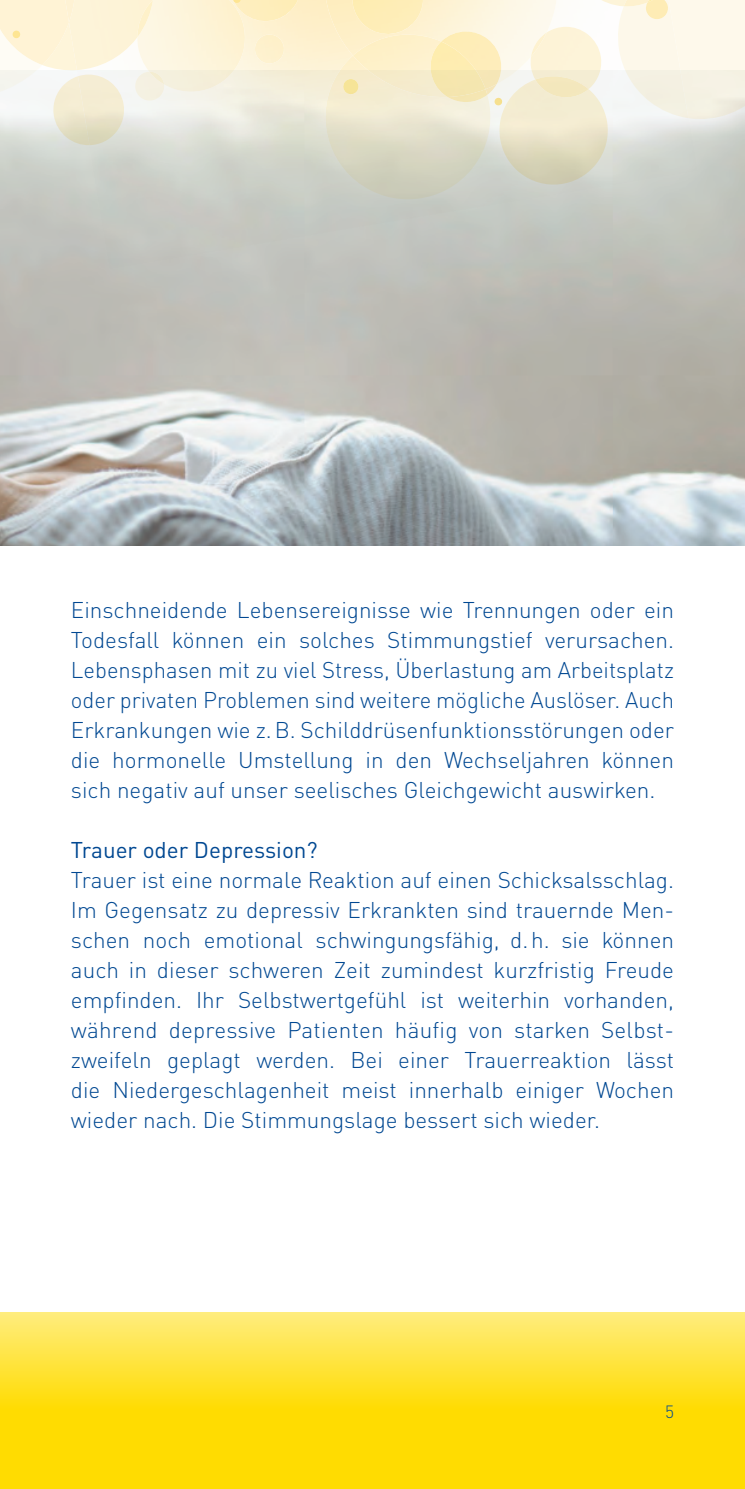
<style>
.page{position:relative;width:745px;height:1489px;background:#fff}
.page>*{position:absolute;margin:0;border:0;box-sizing:border-box;transform-origin:0 0}
.t1{font:300 22.5px/30px "DIN Pro";color:#014892;text-align:justify}
.t2{font:22.5px "DINOT";color:#014892}
.t3{font:300 17.5px "DIN Pro";color:#014892}
</style>
<div class="page">
<svg style="left:0;top:1312px;width:744px;height:176px"></svg>
<img style="left:0;top:122px;width:744px;height:424px">
<img style="left:11px;top:0;width:685px;height:268px">
<img style="left:321px;top:0;width:238px;height:84px">
<img style="left:323px;top:56px;width:169px;height:154px">
<img style="left:353px;top:35px;width:94px;height:63px">
<img style="left:89px;top:0;width:48px;height:70px">
<svg style="left:666px;top:0;width:78px;height:122px"></svg>
<img style="left:616px;top:0;width:72px;height:118px">
<img style="left:497px;top:80px;width:112px;height:111px">
<img style="left:351px;top:0;width:73px;height:38px">
<img style="left:246px;top:0;width:56px;height:26px">
<img style="left:571px;top:0;width:52px;height:6px">
<img style="left:623px;top:0;width:22px;height:7px">
<img style="left:441px;top:31px;width:60px;height:53px">
<img style="left:447px;top:97px;width:38px;height:8px">
<img style="left:429px;top:42px;width:56px;height:55px">
<img style="left:645px;top:0;width:23px;height:21px">
<svg style="left:647px;top:0;width:10px;height:2px"></svg>
<img style="left:343px;top:79px;width:15px;height:16px">
<img style="left:89px;top:75px;width:36px;height:70px">
<img style="left:530px;top:27px;width:72px;height:62px">
<img style="left:530px;top:32px;width:16px;height:25px">
<img style="left:535px;top:76px;width:53px;height:24px">
<img style="left:137px;top:0;width:109px;height:98px">
<img style="left:137px;top:0;width:16px;height:37px">
<img style="left:254px;top:35px;width:30px;height:30px">
<img style="left:135px;top:72px;width:29px;height:30px">
<img style="left:149px;top:72px;width:15px;height:12px">
<svg style="left:485px;top:84px;width:17px;height:22px"></svg>
<svg style="left:232px;top:0;width:9px;height:3px"></svg>
<svg style="left:0;top:0;width:89px;height:145px"></svg>
<p class="t1" style="left:71px;top:592px;width:604px">Einschneidende Lebensereignisse wie Trennungen oder ein Todesfall können ein solches Stimmungstief verursachen.<br>Lebensphasen mit zu viel Stress, Überlastung am Arbeitsplatz oder privaten Problemen sind weitere mögliche Auslöser. Auch Erkrankungen wie z.B. Schilddrüsenfunktionsstörungen oder die hormonelle Umstellung in den Wechseljahren können sich negativ auf unser seelisches Gleichgewicht auswirken.</p>
<p class="t2" style="left:71px;top:835px;width:248px">Trauer oder Depression?</p>
<p class="t1" style="left:71px;top:862px;width:604px">Trauer ist eine normale Reaktion auf einen Schicksalsschlag.<br>Im Gegensatz zu depressiv Erkrankten sind trauernde Men&shy;schen noch emotional schwingungsfähig, d.h. sie können auch in dieser schweren Zeit zumindest kurzfristig Freude empfinden. Ihr Selbstwertgefühl ist weiterhin vorhanden, während depressive Patienten häufig von starken Selbst&shy;zweifeln geplagt werden. Bei einer Trauerreaktion lässt die Niedergeschlagenheit meist innerhalb einiger Wochen wieder nach. Die Stimmungslage bessert sich wieder.</p>
<p class="t3" style="left:664px;top:1398px;width:10px">5</p>
</div>
